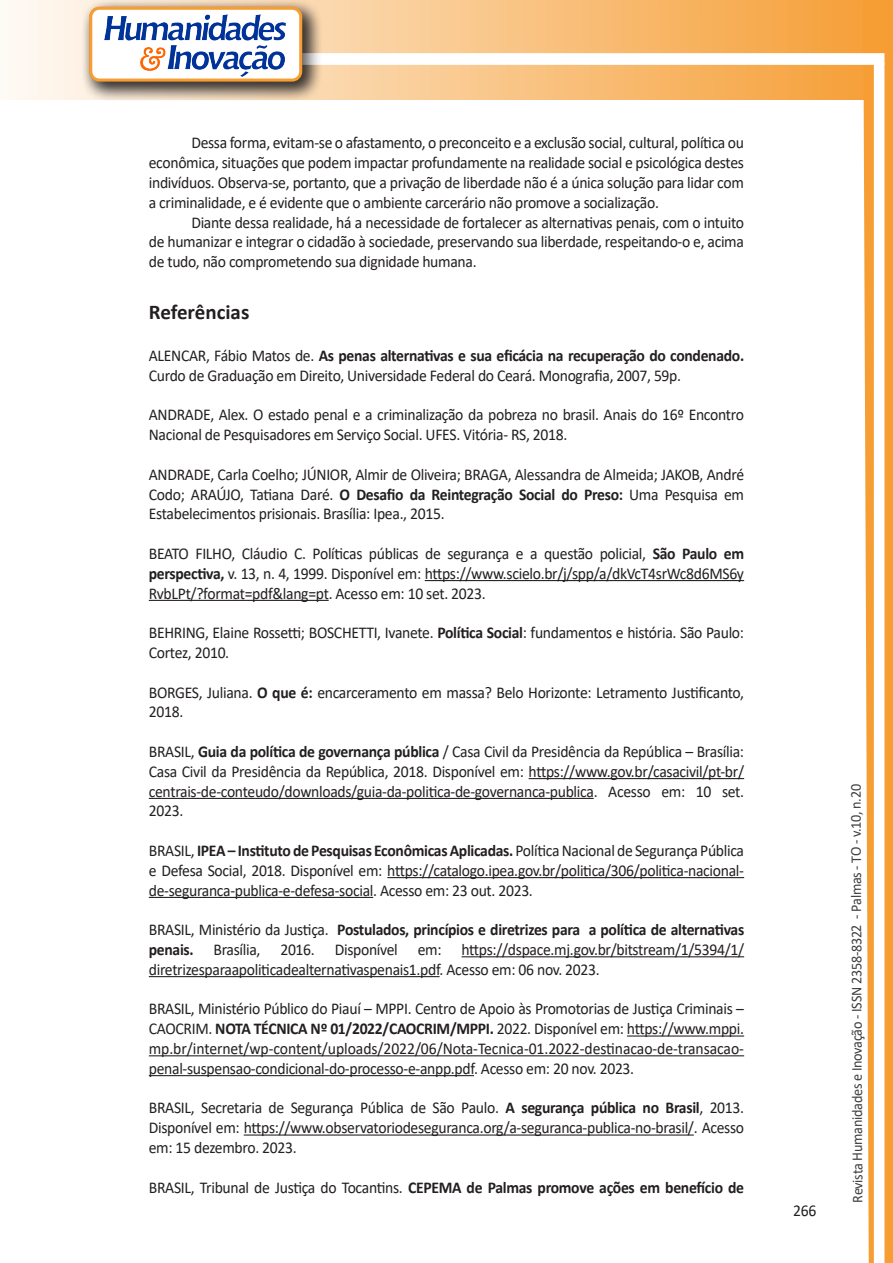
<style>
.page{position:relative;width:893px;height:1263px;background:#fff}
.page>*{position:absolute;margin:0;border:0;box-sizing:border-box;transform-origin:0 0}
.Titulo_2{font:700 21px "Calibri";color:#231f20}
.texto{font:16.5px/19.8px "Calibri";letter-spacing:-.02em;color:#231f20;text-align:justify;scale:.95 1}
.texto-2{font:700 16.5px "Calibri";letter-spacing:-.02em;color:#231f20;scale:.95 1}
.t1{font:15px "Calibri";letter-spacing:-.025em;color:#3e3e3f;scale:.95 1}
.s1{font-weight:700}
.s2{font-weight:400}
</style>
<div class="page">
<svg style="left:5px;top:0;width:858px;height:100px;background:#f9c484"></svg>
<div style="left:302px;top:53px;width:582px;height:12px;background:#fff;border:2px solid #fff"></div>
<svg style="left:863px;top:0;width:30px;height:1263px"></svg>
<div style="left:81px;top:0;width:241px;height:102px;background:#231f20;opacity:.75"></div>
<div style="left:91px;top:8px;width:210px;height:72px;background:#fff;border-radius:9px"></div>
<img style="left:104px;top:14px;width:181px;height:62px">
<div style="left:89px;top:7px;width:213px;height:75px;border:3px solid #f69e34;border-radius:9px"></div>
<hr style="left:425px;top:580px;width:319px;height:1px;background:#231f20">
<hr style="left:149px;top:600px;width:180px;height:1px;background:#231f20">
<hr style="left:529px;top:778px;width:215px;height:1px;background:#231f20">
<hr style="left:149px;top:798px;width:445px;height:1px;background:#231f20">
<hr style="left:387px;top:877px;width:357px;height:1px;background:#231f20">
<hr style="left:149px;top:897px;width:224px;height:1px;background:#231f20">
<hr style="left:462px;top:956px;width:282px;height:1px;background:#231f20">
<hr style="left:149px;top:976px;width:291px;height:1px;background:#231f20">
<hr style="left:627px;top:1035px;width:117px;height:1px;background:#231f20">
<hr style="left:149px;top:1055px;width:595px;height:1px;background:#231f20">
<hr style="left:149px;top:1075px;width:325px;height:1px;background:#231f20">
<hr style="left:244px;top:1134px;width:450px;height:1px;background:#231f20">
<p class="texto" style="left:149px;top:133px;width:628px;text-indent:43px">Dessa forma, evitam-se o afastamento, o preconceito e a exclusão social, cultural, política ou econômica, situações que podem impactar profundamente na realidade social e psicológica destes indivíduos. Observa-se, portanto, que a privação de liberdade não é a única solução para lidar com a criminalidade, e é evidente que o ambiente carcerário não promove a socialização.</p>
<p class="texto" style="left:149px;top:212px;width:628px;text-indent:43px">Diante dessa realidade, há a necessidade de fortalecer as alternativas penais, com o intuito de humanizar e integrar o cidadão à sociedade, preservando sua liberdade, respeitando-o e, acima de tudo, não comprometendo sua dignidade humana.</p>
<p class="Titulo_2" style="left:149px;top:298px;width:102px">Referências</p>
<p class="texto" style="left:149px;top:345px;width:628px">ALENCAR, Fábio Matos de. <span class="s1">As penas alternativas e sua eficácia na recuperação do condenado.<br></span>Curdo de Graduação em Direito, Universidade Federal do Ceará. Monografia, 2007, 59p.</p>
<p class="texto" style="left:149px;top:404px;width:628px">ANDRADE, Alex. O estado penal e a criminalização da pobreza no brasil. Anais do 16º Encontro<br>Nacional de Pesquisadores em Serviço Social. UFES. Vitória- RS, 2018.</p>
<p class="texto" style="left:149px;top:464px;width:628px">ANDRADE, Carla Coelho; JÚNIOR, Almir de Oliveira; BRAGA, Alessandra de Almeida; JAKOB, André Codo; ARAÚJO, Tatiana Daré. <span class="s1">O Desafio da Reintegração Social do Preso:</span> Uma Pesquisa em Estabelecimentos prisionais. Brasília: Ipea., 2015.</p>
<p class="texto" style="left:149px;top:543px;width:628px">BEATO FILHO, Cláudio C. Políticas públicas de segurança e a questão policial, <span class="s1">São Paulo em perspectiva,</span> v. 13, n. 4, 1999. Disponível em: https://www.scielo.br/j/spp/a/dkVcT4srWc8d6MS6y RvbLPt/?format=pdf&amp;lang=pt. Acesso em: 10 set. 2023.</p>
<p class="texto" style="left:149px;top:622px;width:628px">BEHRING, Elaine Rossetti; BOSCHETTI, Ivanete. <span class="s1">Política Social</span>: fundamentos e história. São Paulo:<br>Cortez, 2010.</p>
<p class="texto" style="left:149px;top:682px;width:628px">BORGES, Juliana. <span class="s1">O que é:</span> encarceramento em massa? Belo Horizonte: Letramento Justificanto,<br>2018.</p>
<p class="texto" style="left:149px;top:741px;width:628px">BRASIL, <span class="s1">Guia da política de governança pública</span> / Casa Civil da Presidência da República – Brasília:<br>Casa Civil da Presidência da República, 2018. Disponível em: https://www.gov.br/casacivil/pt-br/ centrais-de-conteudo/downloads/guia-da-politica-de-governanca-publica. Acesso em: 10 set.<br>2023.</p>
<p class="texto" style="left:149px;top:840px;width:628px">BRASIL, <span class="s1">IPEA – Instituto de Pesquisas Econômicas Aplicadas.</span> Política Nacional de Segurança Pública e Defesa Social, 2018. Disponível em: https://catalogo.ipea.gov.br/politica/306/politica-nacional&shy;de-seguranca-publica-e-defesa-social. Acesso em: 23 out. 2023.</p>
<p class="texto" style="left:149px;top:919px;width:628px">BRASIL, Ministério da Justiça. <span class="s1">Postulados, princípios e diretrizes para a política de alternativas penais.</span> Brasília, 2016. Disponível em: https://dspace.mj.gov.br/bitstream/1/5394/1/ diretrizesparaapoliticadealternativaspenais1.pdf. Acesso em: 06 nov. 2023.</p>
<p class="texto" style="left:149px;top:998px;width:628px">BRASIL, Ministério Público do Piauí – MPPI. Centro de Apoio às Promotorias de Justiça Criminais – CAOCRIM. <span class="s1">NOTA TÉCNICA Nº 01/2022/CAOCRIM/MPPI.</span> 2022. Disponível em: https://www.mppi. mp.br/internet/wp-content/uploads/2022/06/Nota-Tecnica-01.2022-destinacao-de-transacao&shy;penal-suspensao-condicional-do-processo-e-anpp.pdf. Acesso em: 20 nov. 2023.</p>
<p class="texto" style="left:149px;top:1097px;width:628px">BRASIL, Secretaria de Segurança Pública de São Paulo. <span class="s1">A segurança pública no Brasil</span>, 2013.<br>Disponível em: https://www.observatoriodeseguranca.org/a-seguranca-publica-no-brasil/. Acesso em: 15 dezembro. 2023.</p>
<p class="texto-2" style="left:149px;top:1175px;width:628px"><span class="s2">BRASIL, Tribunal de Justiça do Tocantins.</span> CEPEMA de Palmas promove ações em benefício de</p>
<p class="texto" style="left:793px;top:1200px;width:26px">266</p>
<p class="t1" style="left:846px;top:1203px;width:442px;rotate:-90deg">Revista Humanidades e Inovação - ISSN 2358-8322 - Palmas - TO - v.10, n.20</p>
</div>
